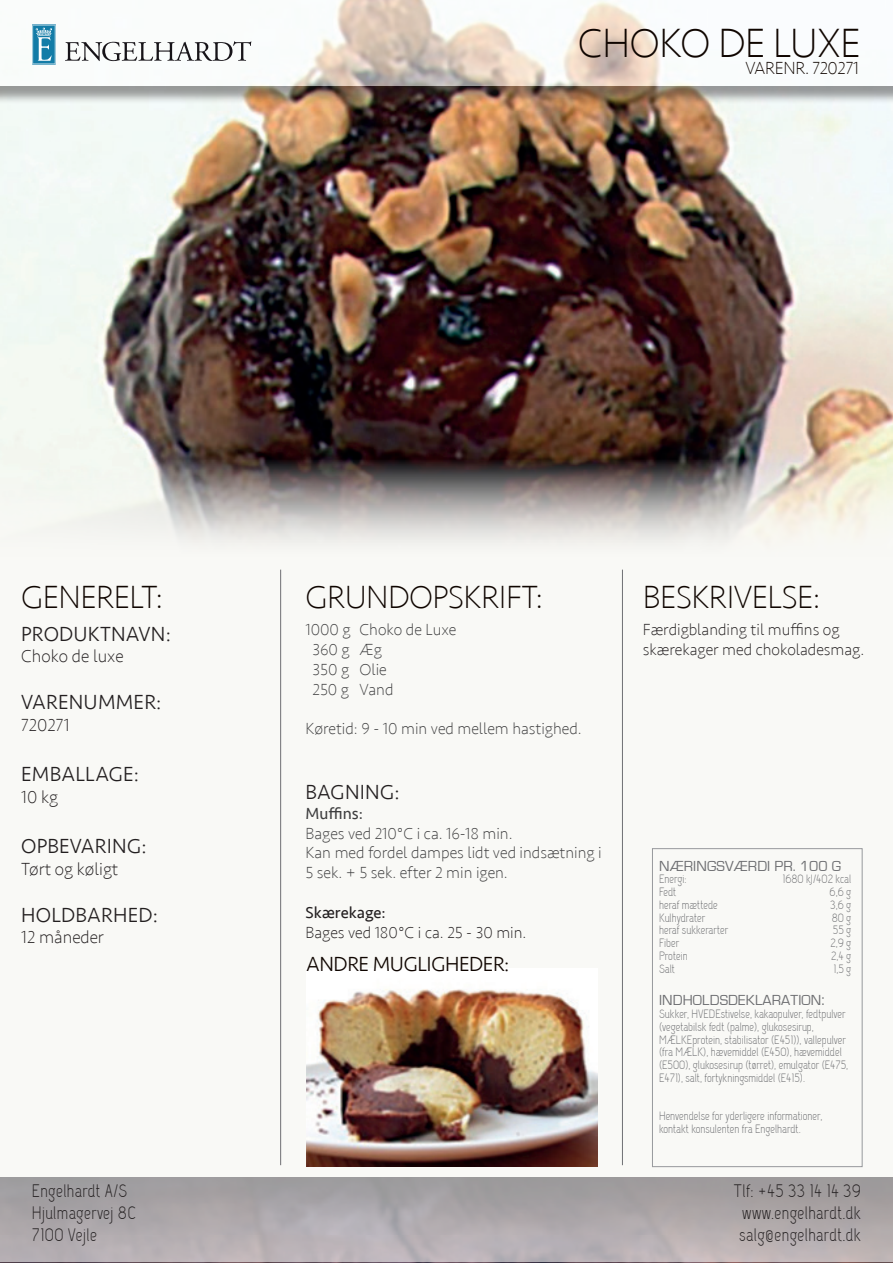
<style>
.page{position:relative;width:893px;height:1263px;background:#fff}
.page>*{position:absolute;margin:0;border:0;box-sizing:border-box;transform-origin:0 0}
.t1{font:200 42px "Seravek";letter-spacing:-.02em;color:#0f0500}
.t2{font:200 33px "Seravek";letter-spacing:-.02em;color:#0f0500}
.t3{font:300 21px "Seravek";letter-spacing:.01em;color:#231f20}
.t4{font:300 21px "Seravek";letter-spacing:-.02em;color:#0f0500}
.t5{font:18px/21.6px "Capsuula";letter-spacing:.02em;color:#231f20}
.t6{font:200 18px "Seravek";color:#231f20}
.t7{font:200 18px "Seravek";letter-spacing:-.02em;color:#0f0500}
.t8{font:200 16.5px/19.8px "Seravek";color:#3e3e3f}
.t9{font:200 16.5px/19.8px "Seravek";color:#231f20}
.t10{font:16.5px "Seravek";color:#231f20}
.t11{font:16.5px "Seravek";color:#3e3e3f}
.t12{font:15px "Eurostile";letter-spacing:.01em;color:#6c6d70}
.t13{font:12px/12.8px "Capsuula";color:#6c6d70}
.s1{font-size:16.5px}
</style>
<div class="page">
<div style="left:0;top:1176px;width:893px;height:86px;background:linear-gradient(to bottom,#9b999a,#bfb6ba)"></div>
<div style="left:0;top:410px;width:893px;height:766px;background:#f9f9f6"></div>
<img style="left:0;top:105px;width:893px;height:437px">
<div style="left:0;top:0;width:893px;height:105px;background:#231f20;opacity:.75"></div>
<svg style="left:0;top:0;width:893px;height:86px"></svg>
<div style="left:652px;top:848px;width:210px;height:319px;border:1px solid #97999c"></div>
<hr style="left:280px;top:570px;width:1px;height:595px;background:#6f7073">
<hr style="left:622px;top:570px;width:1px;height:595px;background:#6f7073">
<img style="left:306px;top:989px;width:291px;height:178px">
<svg style="left:65px;top:41px;width:186px;height:20px"></svg>
<svg style="left:32px;top:24px;width:24px;height:41px"></svg>
<h1 class="t1" style="left:578px;top:18px;width:285px">CHOKO DE LUXE</h1>
<h3 class="t7" style="left:745px;top:57px;width:115px">VARENR. 720271</h3>
<h2 class="t2" style="left:21px;top:577px;width:143px">GENERELT:</h2>
<h3 class="t3" style="left:21px;top:621px;width:151px">PRODUKTNAVN:</h3>
<h3 class="t6" style="left:21px;top:646px;width:104px">Choko de luxe</h3>
<h3 class="t3" style="left:21px;top:690px;width:142px">VARENUMMER:</h3>
<h3 class="t6" style="left:21px;top:714px;width:50px">720271</h3>
<h3 class="t3" style="left:21px;top:762px;width:119px">EMBALLAGE:</h3>
<h3 class="t6" style="left:21px;top:786px;width:38px">10 kg</h3>
<h3 class="t3" style="left:21px;top:834px;width:127px">OPBEVARING:</h3>
<h3 class="t6" style="left:21px;top:858px;width:98px">Tørt og køligt</h3>
<h3 class="t3" style="left:21px;top:902px;width:138px">HOLDBARHED:</h3>
<h3 class="t6" style="left:21px;top:926px;width:84px">12 måneder</h3>
<h2 class="t2" style="left:305px;top:577px;width:239px">GRUNDOPSKRIFT:</h2>
<h3 class="t8" style="left:313px;top:620px;width:145px;text-indent:-7px">1000 g Choko de Luxe<br>360 g Æg<br>350 g Olie<br>250 g Vand</h3>
<h3 class="t8" style="left:305px;top:719px;width:278px">Køretid: 9 - 10 min ved mellem hastighed.</h3>
<h3 class="t3" style="left:305px;top:780px;width:96px">BAGNING:</h3>
<h3 class="t11" style="left:305px;top:801px;width:59px">Muffins:</h3>
<h3 class="t8" style="left:305px;top:823px;width:298px">Bages ved 210°C i ca. 16-18 min.<br>Kan med fordel dampes lidt ved indsætning i<br>5 sek. + 5 sek. efter 2 min igen.</h3>
<h3 class="t10" style="left:305px;top:900px;width:82px">Skærekage:</h3>
<h3 class="t9" style="left:305px;top:922px;width:222px">Bages ved 180°C i ca. 25 - 30 min.</h3>
<h3 class="t4" style="left:306px;top:951px;width:205px">ANDRE MUGLIGHEDER:</h3>
<h2 class="t2" style="left:643px;top:577px;width:179px">BESKRIVELSE:</h2>
<h3 class="t9" style="left:643px;top:620px;width:223px">Færdigblanding til muffins og skærekager med chokoladesmag.</h3>
<p class="t12" style="left:659px;top:858px;width:184px">NÆRINGSVÆRDI PR. 100 G</p>
<p class="t13" style="left:659px;top:874px;width:29px">Energi:</p>
<p class="t13" style="left:782px;top:874px;width:70px">1680 kJ/402 kcal</p>
<p class="t13" style="left:659px;top:887px;width:19px">Fedt</p>
<p class="t13" style="left:830px;top:887px;width:23px">6,6 g</p>
<p class="t13" style="left:659px;top:899px;width:60px">heraf mættede</p>
<p class="t13" style="left:830px;top:899px;width:23px">3,6 g</p>
<p class="t13" style="left:659px;top:912px;width:48px">Kulhydrater</p>
<p class="t13" style="left:832px;top:912px;width:21px">80 g</p>
<p class="t13" style="left:659px;top:925px;width:71px">heraf sukkerarter</p>
<p class="t13" style="left:833px;top:925px;width:20px">55 g</p>
<p class="t13" style="left:659px;top:938px;width:22px">Fiber</p>
<p class="t13" style="left:830px;top:938px;width:22px">2,9 g</p>
<p class="t13" style="left:659px;top:950px;width:30px">Protein</p>
<p class="t13" style="left:831px;top:950px;width:22px">2,4 g</p>
<p class="t13" style="left:659px;top:963px;width:17px">Salt</p>
<p class="t13" style="left:833px;top:963px;width:19px">1,5 g</p>
<p class="t12" style="left:659px;top:992px;width:167px">INDHOLDSDEKLARATION<span class="s1">:</span></p>
<p class="t13" style="left:659px;top:1008px;width:191px">Sukker, HVEDEstivelse, kakaopulver, fedtpulver (vegetabilsk fedt (palme), glukosesirup, MÆLKEprotein, stabilisator (E451)), vallepulver (fra MÆLK), hævemiddel (E450), hævemiddel (E500), glukosesirup (tørret), emulgator (E475, E471), salt, fortykningsmiddel (E415).</p>
<p class="t13" style="left:659px;top:1110px;width:165px">Henvendelse for yderligere informationer, kontakt konsulenten fra Engelhardt.</p>
<h3 class="t5" style="left:32px;top:1182px;width:106px">Engelhardt A/S<br>Hjulmagervej 8C<br>7100 Vejle</h3>
<h3 class="t5" style="left:734px;top:1182px;width:129px;text-align:justify">Tlf: +45 33 14 14 39 www.engelhardt.dk salg@engelhardt.dk</h3>
</div>
